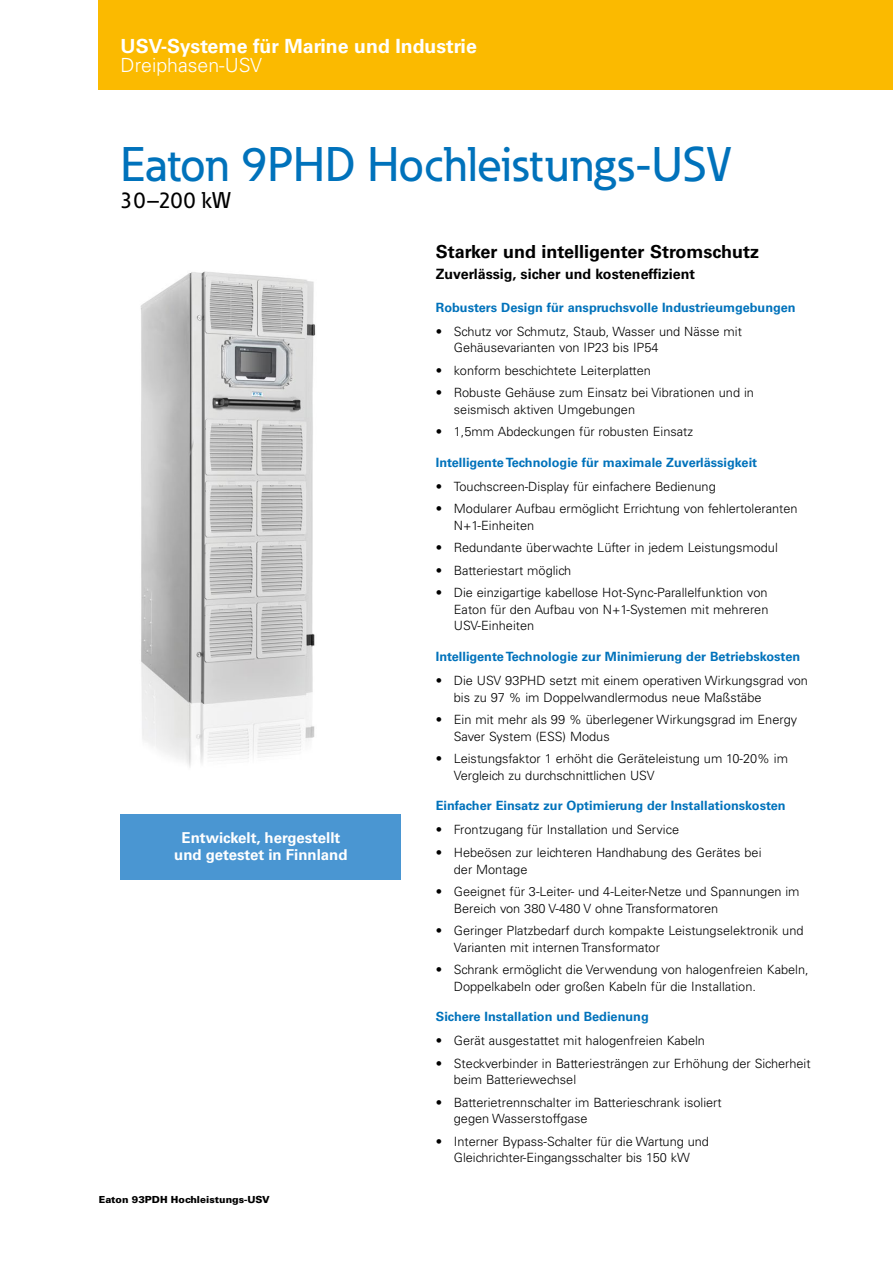
<style>
.page{position:relative;width:893px;height:1263px;background:#fff}
.page>*{position:absolute;margin:0;border:0;box-sizing:border-box;transform-origin:0 0}
.Headline{font:500 48px "Eaton";color:#0072bb}
.Body_Copy{font:500 22.5px "Eaton";letter-spacing:.01em;color:#000}
.t1{font:700 19.5px/19.5px "Univers";color:#fff}
.Body_Copy_Head{font:700 18px "Univers";color:#000}
.t2{font:700 15px/16.5px "Univers";color:#fff;text-align:center}
.Body_Copy_Head-2{font:700 14.25px "Univers";color:#000}
.Body_copy_Copy{font:300 12.75px/16.5px "Univers";color:#000}
.Body_Copy_Head-3{font:700 12.75px "Univers";color:#0072bb}
._6_1_Seitenzahl_Fuss{font:900 9.75px "Univers";color:#000}
.s1{font-weight:300}
</style>
<div class="page">
<img style="left:140px;top:271px;width:176px;height:496px">
<div style="left:121px;top:814px;width:280px;height:66px;background:#4a96d2"></div>
<div style="left:99px;top:0;width:794px;height:89px;background:#fbba00"></div>
<p class="t1" style="left:121px;top:36px;width:358px">USV-Systeme für Marine und Industrie<br><span class="s1">Dreiphasen-USV</span></p>
<p class="Headline" style="left:121px;top:135px;width:613px">Eaton 9PHD Hochleistungs-USV</p>
<p class="Body_Copy" style="left:121px;top:187px;width:112px">30–200 kW</p>
<p class="Body_Copy_Head" style="left:436px;top:242px;width:325px">Starker und intelligenter Stromschutz</p>
<p class="Body_Copy_Head-2" style="left:436px;top:266px;width:261px">Zuverlässig, sicher und kosteneffizient</p>
<p class="Body_Copy_Head-3" style="left:436px;top:300px;width:361px">Robusters Design für anspruchsvolle Industrieumgebungen</p>
<p class="Body_copy_Copy" style="left:454px;top:323px;width:290px;text-indent:-18px">• Schutz vor Schmutz, Staub, Wasser und Nässe mit<br>Gehäusevarianten von IP23 bis IP54</p>
<p class="Body_copy_Copy" style="left:436px;top:362px;width:217px">• konform beschichtete Leiterplatten</p>
<p class="Body_copy_Copy" style="left:454px;top:384px;width:302px;text-indent:-18px">• Robuste Gehäuse zum Einsatz bei Vibrationen und in seismisch aktiven Umgebungen</p>
<p class="Body_copy_Copy" style="left:436px;top:423px;width:259px">• 1,5mm Abdeckungen für robusten Einsatz</p>
<p class="Body_Copy_Head-3" style="left:436px;top:455px;width:323px">Intelligente Technologie für maximale Zuverlässigkeit</p>
<p class="Body_copy_Copy" style="left:436px;top:478px;width:281px">• Touchscreen-Display für einfachere Bedienung</p>
<p class="Body_copy_Copy" style="left:454px;top:501px;width:345px;text-indent:-18px">• Modularer Aufbau ermöglicht Errichtung von fehlertoleranten<br>N+1-Einheiten</p>
<p class="Body_copy_Copy" style="left:436px;top:540px;width:343px">• Redundante überwachte Lüfter in jedem Leistungsmodul</p>
<p class="Body_copy_Copy" style="left:436px;top:562px;width:137px">• Batteriestart möglich</p>
<p class="Body_copy_Copy" style="left:454px;top:585px;width:316px;text-align:justify;text-indent:-18px">• Die einzigartige kabellose Hot-Sync-Parallelfunktion von Eaton für den Aufbau von N+1-Systemen mit mehreren USV-Einheiten</p>
<p class="Body_Copy_Head-3" style="left:436px;top:649px;width:366px">Intelligente Technologie zur Minimierung der Betriebskosten</p>
<p class="Body_copy_Copy" style="left:454px;top:672px;width:356px;text-indent:-18px">• Die USV 93PHD setzt mit einem operativen Wirkungsgrad von bis zu 97 % im Doppelwandlermodus neue Maßstäbe</p>
<p class="Body_copy_Copy" style="left:454px;top:711px;width:345px;text-indent:-18px">• Ein mit mehr als 99 % überlegener Wirkungsgrad im Energy<br>Saver System (ESS) Modus</p>
<p class="Body_copy_Copy" style="left:454px;top:750px;width:336px;text-indent:-18px">• Leistungsfaktor 1 erhöht die Geräteleistung um 10-20% im<br>Vergleich zu durchschnittlichen USV</p>
<p class="Body_Copy_Head-3" style="left:436px;top:798px;width:351px">Einfacher Einsatz zur Optimierung der Installationskosten</p>
<p class="Body_copy_Copy" style="left:436px;top:822px;width:245px">• Frontzugang für Installation und Service</p>
<p class="Body_copy_Copy" style="left:454px;top:844px;width:309px;text-indent:-18px">• Hebeösen zur leichteren Handhabung des Gerätes bei der Montage</p>
<p class="Body_copy_Copy" style="left:454px;top:883px;width:347px;text-indent:-18px">• Geeignet für 3-Leiter- und 4-Leiter-Netze und Spannungen im<br>Bereich von 380 V-480 V ohne Transformatoren</p>
<p class="Body_copy_Copy" style="left:454px;top:922px;width:351px;text-indent:-18px">• Geringer Platzbedarf durch kompakte Leistungselektronik und<br>Varianten mit internen Transformator</p>
<p class="Body_copy_Copy" style="left:454px;top:961px;width:356px;text-indent:-18px">• Schrank ermöglicht die Verwendung von halogenfreien Kabeln,<br>Doppelkabeln oder großen Kabeln für die Installation.</p>
<p class="Body_Copy_Head-3" style="left:436px;top:1009px;width:214px">Sichere Installation und Bedienung</p>
<p class="Body_copy_Copy" style="left:436px;top:1032px;width:271px">• Gerät ausgestattet mit halogenfreien Kabeln</p>
<p class="Body_copy_Copy" style="left:454px;top:1055px;width:358px;text-indent:-18px">• Steckverbinder in Batteriesträngen zur Erhöhung der Sicherheit beim Batteriewechsel</p>
<p class="Body_copy_Copy" style="left:454px;top:1094px;width:269px;text-indent:-18px">• Batterietrennschalter im Batterieschrank isoliert gegen Wasserstoffgase</p>
<p class="Body_copy_Copy" style="left:436px;top:1133px;width:275px;text-align:center">• Interner Bypass-Schalter für die Wartung und<br>Gleichrichter-Eingangsschalter bis 150 kW</p>
<p class="t2" style="left:174px;top:830px;width:175px">Entwickelt, hergestellt und getestet in Finnland</p>
<p class="_6_1_Seitenzahl_Fuss" style="left:99px;top:1194px;width:172px">Eaton 93PDH Hochleistungs-USV</p>
</div>
